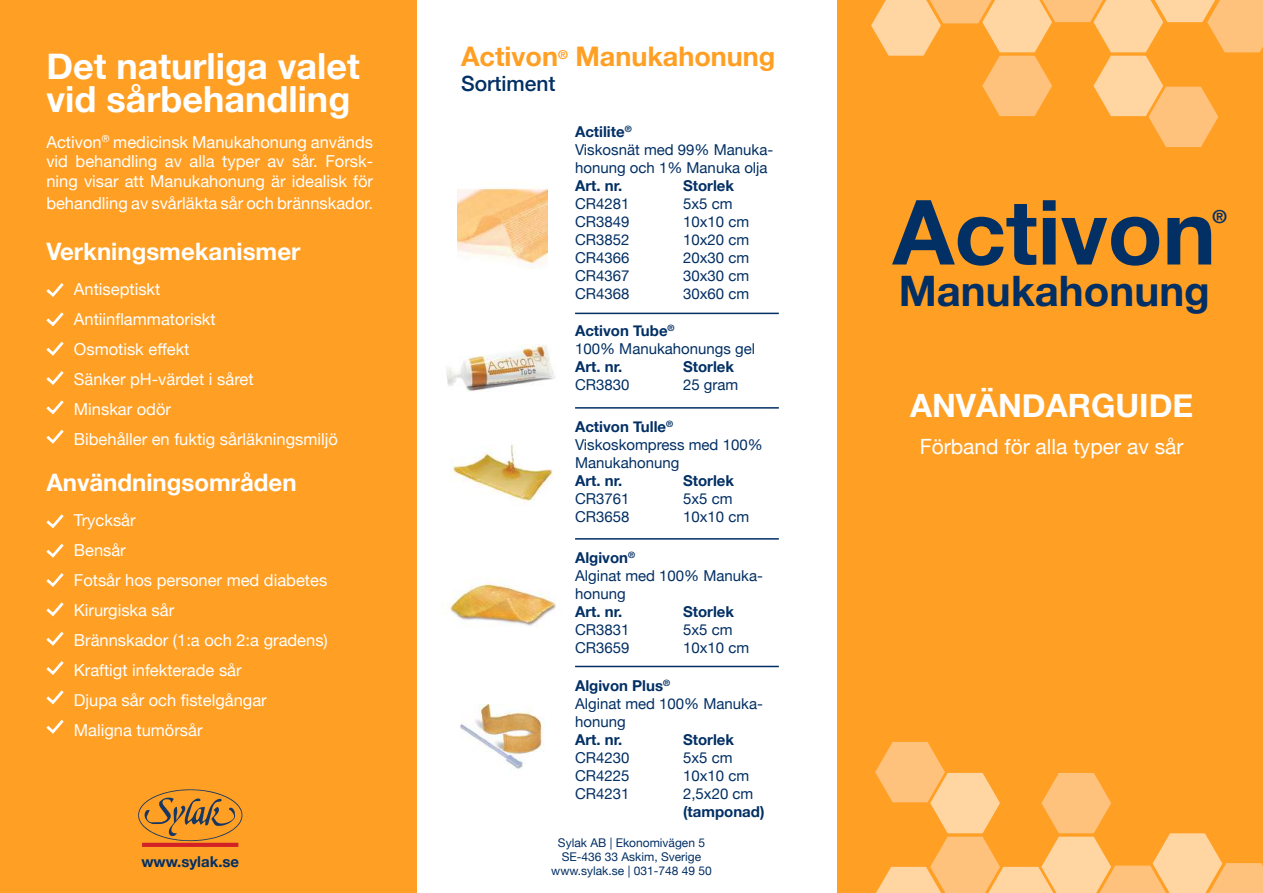
<style>
.page{position:relative;width:1263px;height:893px;background:#fff}
.page>*{position:absolute;margin:0;border:0;box-sizing:border-box;transform-origin:0 0}
.t1{font:700 90px "Helvetica Neue";color:#022f64}
.t2{font:700 42px "Helvetica Neue";color:#022f64}
.t3{font:700 36px/33px "Helvetica Neue";color:#fff}
.t4{font:700 32.1px "Helvetica Neue";color:#fff}
.t5{font:700 27px "Helvetica Neue";color:#ff9f24}
.t6{font:700 24px "Helvetica Neue";color:#fff}
.t7{font:21px "Helvetica Neue";color:#fff}
.t8{font:500 21px "Helvetica Neue";color:#022f64}
.t9{font:700 18px "Helvetica Neue";color:#022f64}
.t10{font:16.5px/30px "Helvetica Neue";color:#fff}
.t11{font:15px/18px "Helvetica Neue";color:#022f64}
.t12{font:700 15px "Helvetica Neue";color:#022f64}
.t13{font:12px/14.4px "Helvetica Neue";color:#022f64;text-align:center}
.s1{font-weight:700}
</style>
<div class="page">
<div style="left:838px;top:0;width:425px;height:893px;background:#ff9f24"></div>
<div style="left:0;top:0;width:417px;height:893px;background:#ff9f24"></div>
<svg style="left:46px;top:283px;width:18px;height:14px"></svg>
<svg style="left:138px;top:789px;width:104px;height:58px"></svg>
<hr style="left:575px;top:313px;width:204px;height:1px;background:#022f64">
<hr style="left:575px;top:407px;width:204px;height:2px;background:#022f64">
<hr style="left:575px;top:538px;width:204px;height:2px;background:#022f64">
<hr style="left:575px;top:666px;width:204px;height:1px;background:#022f64">
<img style="left:457px;top:186px;width:91px;height:83px">
<img style="left:446px;top:344px;width:110px;height:47px">
<img style="left:451px;top:444px;width:102px;height:60px">
<img style="left:444px;top:580px;width:112px;height:47px">
<img style="left:460px;top:704px;width:85px;height:65px">
<svg style="left:871px;top:0;width:392px;height:147px"></svg>
<svg style="left:875px;top:742px;width:388px;height:151px"></svg>
<svg style="left:46px;top:312px;width:18px;height:15px"></svg>
<svg style="left:46px;top:341px;width:18px;height:15px"></svg>
<svg style="left:46px;top:371px;width:18px;height:14px"></svg>
<svg style="left:46px;top:400px;width:18px;height:15px"></svg>
<svg style="left:46px;top:429px;width:18px;height:15px"></svg>
<svg style="left:46px;top:514px;width:18px;height:15px"></svg>
<svg style="left:46px;top:543px;width:18px;height:15px"></svg>
<svg style="left:46px;top:573px;width:18px;height:14px"></svg>
<svg style="left:46px;top:602px;width:18px;height:15px"></svg>
<svg style="left:46px;top:631px;width:18px;height:15px"></svg>
<svg style="left:46px;top:661px;width:18px;height:14px"></svg>
<svg style="left:46px;top:690px;width:18px;height:15px"></svg>
<svg style="left:46px;top:719px;width:18px;height:15px"></svg>
<h3 class="t3" style="left:46px;top:51px;width:315px">Det naturliga valet vid sårbehandling</h3>
<p class="t10" style="left:46px;top:133px;width:328px;line-height:19.8px;text-align:justify">Activon<sup>®</sup> medicinsk Manukahonung används vid behandling av alla typer av sår. Forsk&shy;ning visar att Manukahonung är idealisk för</p>
<p class="t10" style="left:46px;top:189px;width:328px">behandling av svårläkta sår och brännskador.</p>
<h3 class="t6" style="left:46px;top:232px;width:256px">Verkningsmekanismer</h3>
<p class="t10" style="left:74px;top:275px;width:266px">Antiseptiskt<br>Antiinflammatoriskt<br>Osmotisk effekt<br>Sänker pH-värdet i såret<br>Minskar odör<br>Bibehåller en fuktig sårläkningsmiljö</p>
<h3 class="t6" style="left:46px;top:464px;width:252px">Användningsområden</h3>
<p class="t10" style="left:74px;top:506px;width:255px">Trycksår<br>Bensår<br>Fotsår hos personer med diabetes<br>Kirurgiska sår<br>Brännskador (1:a och 2:a gradens)<br>Kraftigt infekterade sår<br>Djupa sår och fistelgångar<br>Maligna tumörsår</p>
<p class="t12" style="left:141px;top:850px;width:99px">www.sylak.se</p>
<h3 class="t5" style="left:461px;top:35px;width:316px">Activon<sup>®</sup> Manukahonung</h3>
<p class="t8" style="left:461px;top:67px;width:96px">Sortiment</p>
<p class="t11" style="left:575px;top:124px;width:200px"><span class="s1">Actilite</span><sup>®<br></sup>Viskosnät med 99% Manuka&shy;honung och 1% Manuka olja</p>
<p class="t12" style="left:575px;top:174px;width:49px">Art. nr.</p>
<p class="t12" style="left:683px;top:174px;width:53px">Storlek</p>
<p class="t11" style="left:575px;top:196px;width:56px">CR4281</p>
<p class="t11" style="left:683px;top:196px;width:51px">5x5 cm</p>
<p class="t11" style="left:575px;top:214px;width:56px">CR3849</p>
<p class="t11" style="left:683px;top:214px;width:68px">10x10 cm</p>
<p class="t11" style="left:575px;top:232px;width:56px">CR3852</p>
<p class="t11" style="left:683px;top:232px;width:68px">10x20 cm</p>
<p class="t11" style="left:575px;top:250px;width:56px">CR4366</p>
<p class="t11" style="left:683px;top:250px;width:68px">20x30 cm</p>
<p class="t11" style="left:575px;top:268px;width:56px">CR4367</p>
<p class="t11" style="left:683px;top:268px;width:68px">30x30 cm</p>
<p class="t11" style="left:575px;top:286px;width:56px">CR4368</p>
<p class="t11" style="left:683px;top:286px;width:68px">30x60 cm</p>
<p class="t11" style="left:575px;top:323px;width:182px"><span class="s1">Activon Tube</span><sup>®<br></sup>100% Manukahonungs gel</p>
<p class="t12" style="left:575px;top:355px;width:49px">Art. nr.</p>
<p class="t12" style="left:683px;top:355px;width:53px">Storlek</p>
<p class="t11" style="left:575px;top:377px;width:56px">CR3830</p>
<p class="t11" style="left:683px;top:377px;width:57px">25 gram</p>
<p class="t11" style="left:575px;top:419px;width:189px"><span class="s1">Activon Tulle</span><sup>®<br></sup>Viskoskompress med 100%<br>Manukahonung</p>
<p class="t12" style="left:575px;top:469px;width:49px">Art. nr.</p>
<p class="t12" style="left:683px;top:469px;width:53px">Storlek</p>
<p class="t11" style="left:575px;top:491px;width:56px">CR3761</p>
<p class="t11" style="left:683px;top:491px;width:51px">5x5 cm</p>
<p class="t11" style="left:575px;top:509px;width:56px">CR3658</p>
<p class="t11" style="left:683px;top:509px;width:68px">10x10 cm</p>
<p class="t11" style="left:575px;top:550px;width:189px"><span class="s1">Algivon</span><sup>®<br></sup>Alginat med 100% Manuka&shy;honung</p>
<p class="t12" style="left:575px;top:600px;width:49px">Art. nr.</p>
<p class="t12" style="left:683px;top:600px;width:53px">Storlek</p>
<p class="t11" style="left:575px;top:622px;width:56px">CR3831</p>
<p class="t11" style="left:683px;top:622px;width:51px">5x5 cm</p>
<p class="t11" style="left:575px;top:640px;width:56px">CR3659</p>
<p class="t11" style="left:683px;top:640px;width:68px">10x10 cm</p>
<p class="t11" style="left:575px;top:677px;width:189px"><span class="s1">Algivon Plus</span><sup>®<br></sup>Alginat med 100% Manuka&shy;honung</p>
<p class="t12" style="left:575px;top:728px;width:49px">Art. nr.</p>
<p class="t12" style="left:683px;top:728px;width:53px">Storlek</p>
<p class="t11" style="left:575px;top:749px;width:56px">CR4230</p>
<p class="t11" style="left:683px;top:749px;width:51px">5x5 cm</p>
<p class="t11" style="left:575px;top:767px;width:56px">CR4225</p>
<p class="t11" style="left:683px;top:767px;width:68px">10x10 cm</p>
<p class="t11" style="left:575px;top:785px;width:56px">CR4231</p>
<p class="t11" style="left:683px;top:785px;width:72px">2,5x20 cm</p>
<p class="t12" style="left:683px;top:800px;width:83px">(tamponad)</p>
<p class="t13" style="left:551px;top:836px;width:162px">Sylak AB | Ekonomivägen 5<br>SE-436 33 Askim, Sverige www.sylak.se | 031-748 49 50</p>
<h1 class="t1" style="left:892px;top:162px;width:325px">Activon</h1>
<h2 class="t2" style="left:899px;top:258px;width:313px">Manukahonung</h2>
<p class="t9" style="left:1212px;top:202px;width:16px">®</p>
<h3 class="t4" style="left:910px;top:381px;width:285px">ANVÄNDARGUIDE</h3>
<p class="t7" style="left:920px;top:431px;width:265px">Förband för alla typer av sår</p>
</div>
